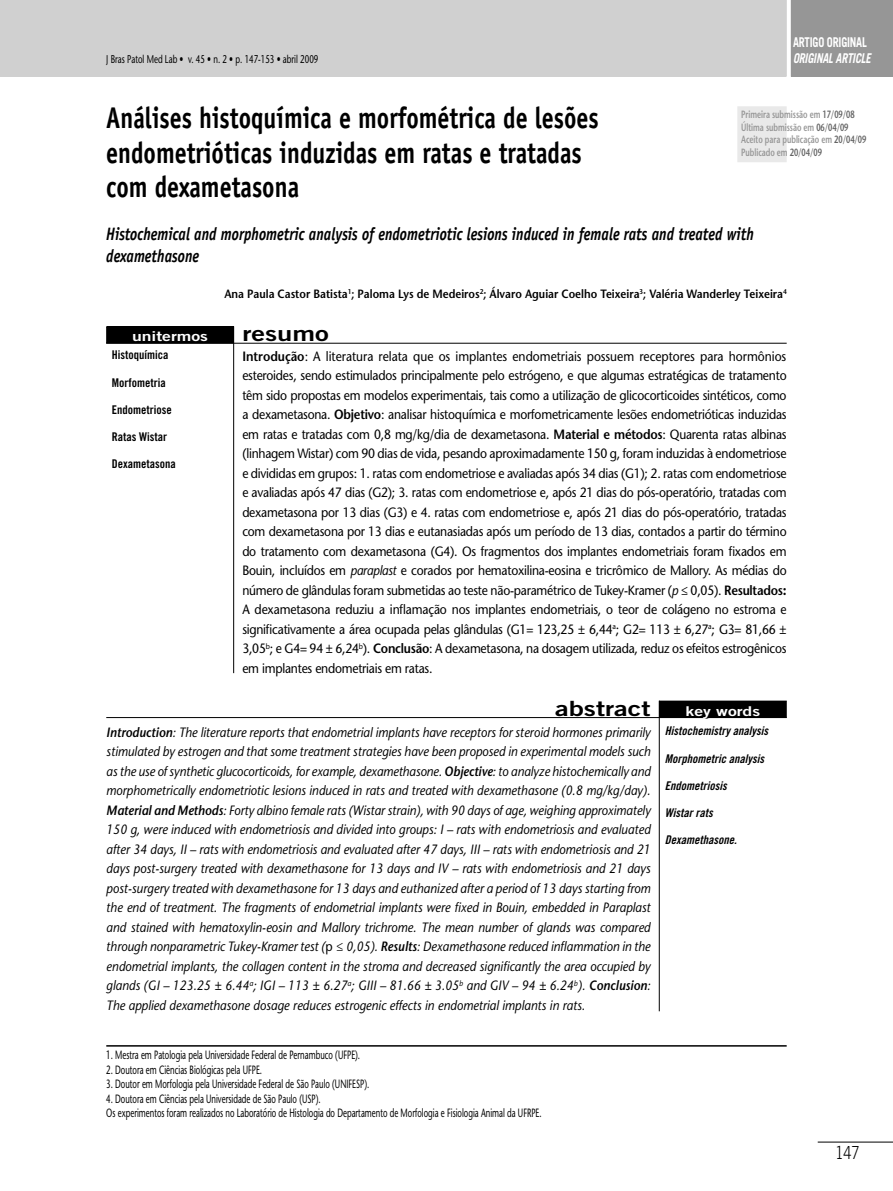
<style>
.page{position:relative;width:893px;height:1191px;background:#fff}
.page>*{position:absolute;margin:0;border:0;box-sizing:border-box;transform-origin:0 0}
.t1{font:700 30px/34.5px "Officina Sans Std";color:#000;scale:.8 1}
.t2{font:21px "Trade Gothic LT Std Bd 2";color:#000;scale:1.3 1}
.t3{font:italic 700 18px/21.6px "Officina Sans Std";color:#000;scale:.8 1}
.t4{font:300 18px "Trade Gothic LT Std";color:#000;scale:.8 1}
.t5{font:500 13.5px/19.5px "Stone Sans Std";letter-spacing:-.02em;color:#000;text-align:justify;scale:.9 1}
.t6{font:italic 500 13.5px/19.5px "Stone Sans Std";color:#000;text-align:justify;scale:.9 1}
.t7{font:13.5px "Trade Gothic LT Std Bd 2";color:#fff;scale:1.3 1}
.t8{font:italic 700 13.5px "Trade Gothic LT Std";letter-spacing:-.02em;color:#fff;scale:.8 1}
.t9{font:700 13.5px "Trade Gothic LT Std";letter-spacing:-.02em;color:#fff;scale:.8 1}
.t10{font:500 12px/14.4px "Stone Sans Std";color:#000;scale:.65 1}
.t11{font:600 12px "Stone Sans Std";color:#000;scale:.9 1}
.t12{font:12px "Trade Gothic LT Std Bd Cn 20 Obl";color:#000}
.t13{font:12px "Trade Gothic LT Std Bd Cn 20";color:#000}
.t14{font:500 11.25px "Stone Sans Std";color:#000;scale:.7 1}
.t15{font:600 10.5px/12.6px "Stone Sans Std";color:#969696;scale:.7 1}
.s1{color:#636363}
.s2{font-weight:600}
.s3{font-style:italic}
.s4{font-weight:700}
.s5{font-style:normal}
</style>
<div class="page">
<div style="left:791px;top:0;width:102px;height:76px;background:#969696"></div>
<div style="left:0;top:0;width:787px;height:76px;background:#d0d0d0"></div>
<div style="left:738px;top:107px;width:48px;height:54px;background:#e9e9e9"></div>
<div style="left:737px;top:106px;width:50px;height:56px;border:2px solid #e9e9e9"></div>
<hr style="left:818px;top:1141px;width:75px;height:1px;background:#000">
<hr style="left:233px;top:326px;width:1px;height:347px;background:#000">
<hr style="left:659px;top:700px;width:1px;height:311px;background:#000">
<hr style="left:106px;top:717px;width:681px;height:1px;background:#000">
<hr style="left:106px;top:343px;width:681px;height:1px;background:#000">
<div style="left:107px;top:326px;width:131px;height:20px;background:#000"></div>
<div style="left:660px;top:701px;width:131px;height:19px;background:#000"></div>
<hr style="left:106px;top:1045px;width:681px;height:1px;background:#000">
<p class="t14" style="left:106px;top:53px;width:305px">J Bras Patol Med Lab • v. 45 • n. 2 • p. 147-153 • abril 2009</p>
<p class="t9" style="left:793px;top:33px;width:94px">ARTIGO ORIGINAL</p>
<p class="t8" style="left:793px;top:50px;width:99px">ORIGINAL ARTICLE</p>
<h1 class="t1" style="left:106px;top:100px;width:617px">Análises histoquímica e morfométrica de lesões endometrióticas induzidas em ratas e tratadas com dexametasona</h1>
<h3 class="t3" style="left:106px;top:223px;width:811px">Histochemical and morphometric analysis of endometriotic lesions induced in female rats and treated with dexamethasone</h3>
<p class="t11" style="left:224px;top:286px;width:626px">Ana Paula Castor Batista<sup>1</sup>; Paloma Lys de Medeiros<sup>2</sup>; Álvaro Aguiar Coelho Teixeira<sup>3</sup>; Valéria Wanderley Teixeira<sup>4</sup></p>
<p class="t15" style="left:741px;top:108px;width:181px">Primeira submissão em <span class="s1">17/09/08<br></span>Última submissão em <span class="s1">06/04/09<br></span>Aceito para publicação em <span class="s1">20/04/09<br></span>Publicado em <span class="s1">20/04/09</span></p>
<p class="t7" style="left:132px;top:328px;width:60px">unitermos</p>
<p class="t13" style="left:112px;top:348px;width:58px">Histoquímica</p>
<p class="t13" style="left:112px;top:375px;width:55px">Morfometria</p>
<p class="t13" style="left:112px;top:402px;width:61px">Endometriose</p>
<p class="t13" style="left:112px;top:429px;width:57px">Ratas Wistar</p>
<p class="t13" style="left:112px;top:456px;width:65px">Dexametasona</p>
<h2 class="t2" style="left:242px;top:321px;width:68px">resumo</h2>
<p class="t5" style="left:242px;top:346px;width:606px"><span class="s2">Introdução</span>: A literatura relata que os implantes endometriais possuem receptores para hormônios esteroides, sendo estimulados principalmente pelo estrógeno, e que algumas estratégicas de tratamento têm sido propostas em modelos experimentais, tais como a utilização de glicocorticoides sintéticos, como a dexametasona. <span class="s2">Objetivo</span>: analisar histoquímica e morfometricamente lesões endometrióticas induzidas em ratas e tratadas com 0,8 mg/kg/dia de dexametasona. <span class="s2">Material e métodos</span>: Quarenta ratas albinas (linhagem Wistar) com 90 dias de vida, pesando aproximadamente 150 g, foram induzidas à endometriose e divididas em grupos: 1. ratas com endometriose e avaliadas após 34 dias (G1); 2. ratas com endometriose e avaliadas após 47 dias (G2); 3. ratas com endometriose e, após 21 dias do pós-operatório, tratadas com dexametasona por 13 dias (G3) e 4. ratas com endometriose e, após 21 dias do pós-operatório, tratadas com dexametasona por 13 dias e eutanasiadas após um período de 13 dias, contados a partir do término do tratamento com dexametasona (G4). Os fragmentos dos implantes endometriais foram fixados em Bouin, incluídos em <span class="s3">paraplast</span> e corados por hematoxilina-eosina e tricrômico de Mallory. As médias do número de glândulas foram submetidas ao teste não-paramétrico de Tukey-Kramer (<span class="s3">p</span> ≤ 0,05). <span class="s2">Resultados</span><span class="s4">:<br></span>A dexametasona reduziu a inflamação nos implantes endometriais, o teor de colágeno no estroma e significativamente a área ocupada pelas glândulas (G1= 123,25 ± 6,44<sup>a</sup>; G2= 113 ± 6,27<sup>a</sup>; G3= 81,66 ± 3,05<sup>b</sup>; e G4= 94 ± 6,24<sup>b</sup>). <span class="s2">Conclusão</span>: A dexametasona, na dosagem utilizada, reduz os efeitos estrogênicos em implantes endometriais em ratas.</p>
<h2 class="t2" style="left:555px;top:695px;width:75px">abstract</h2>
<p class="t7" style="left:686px;top:702px;width:59px">key words</p>
<p class="t6" style="left:106px;top:722px;width:606px"><span class="s2">Introduction</span>: The literature reports that endometrial implants have receptors for steroid hormones primarily stimulated by estrogen and that some treatment strategies have been proposed in experimental models such as the use of synthetic glucocorticoids, for example, dexamethasone. <span class="s2">Objective</span>: to analyze histochemically and morphometrically endometriotic lesions induced in rats and treated with dexamethasone (0.8 mg/kg/day).<br><span class="s2">Material and Methods</span>: Forty albino female rats (Wistar strain), with 90 days of age, weighing approximately 150 g, were induced with endometriosis and divided into groups: I – rats with endometriosis and evaluated after 34 days, II – rats with endometriosis and evaluated after 47 days, III – rats with endometriosis and 21 days post-surgery treated with dexamethasone for 13 days and IV – rats with endometriosis and 21 days post-surgery treated with dexamethasone for 13 days and euthanized after a period of 13 days starting from the end of treatment. The fragments of endometrial implants were fixed in Bouin, embedded in Paraplast and stained with hematoxylin-eosin and Mallory trichrome. The mean number of glands was compared through nonparametric Tukey-Kramer test (<span class="s5">p</span> ≤ 0,05). <span class="s2">Results</span>: Dexamethasone reduced inflammation in the endometrial implants, the collagen content in the stroma and decreased significantly the area occupied by glands (GI – 123.25 ± 6.44<sup>a</sup>; IGI – 113 ± 6.27<sup>a</sup>; GIII – 81.66 ± 3.05<sup>b</sup> and GIV – 94 ± 6.24<sup>b</sup>). <span class="s2">Conclusion</span>:<br>The applied dexamethasone dosage reduces estrogenic effects in endometrial implants in rats.</p>
<p class="t12" style="left:665px;top:724px;width:105px">Histochemistry analysis</p>
<p class="t12" style="left:665px;top:751px;width:101px">Morphometric analysis</p>
<p class="t12" style="left:665px;top:778px;width:63px">Endometriosis</p>
<p class="t12" style="left:665px;top:805px;width:49px">Wistar rats</p>
<p class="t12" style="left:665px;top:832px;width:73px">Dexamethasone.</p>
<p class="t10" style="left:106px;top:1048px;width:392px">1. Mestra em Patologia pela Universidade Federal de Pernambuco (UFPE).</p>
<p class="t10" style="left:106px;top:1062px;width:241px">2. Doutora em Ciências Biológicas pela UFPE.</p>
<p class="t10" style="left:106px;top:1076px;width:406px">3. Doutor em Morfologia pela Universidade Federal de São Paulo (UNIFESP).</p>
<p class="t10" style="left:106px;top:1091px;width:671px">4. Doutora em Ciências pela Universidade de São Paulo (USP).<br>Os experimentos foram realizados no Laboratório de Histologia do Departamento de Morfologia e Fisiologia Animal da UFRPE.</p>
<h3 class="t4" style="left:836px;top:1141px;width:32px">147</h3>
</div>
